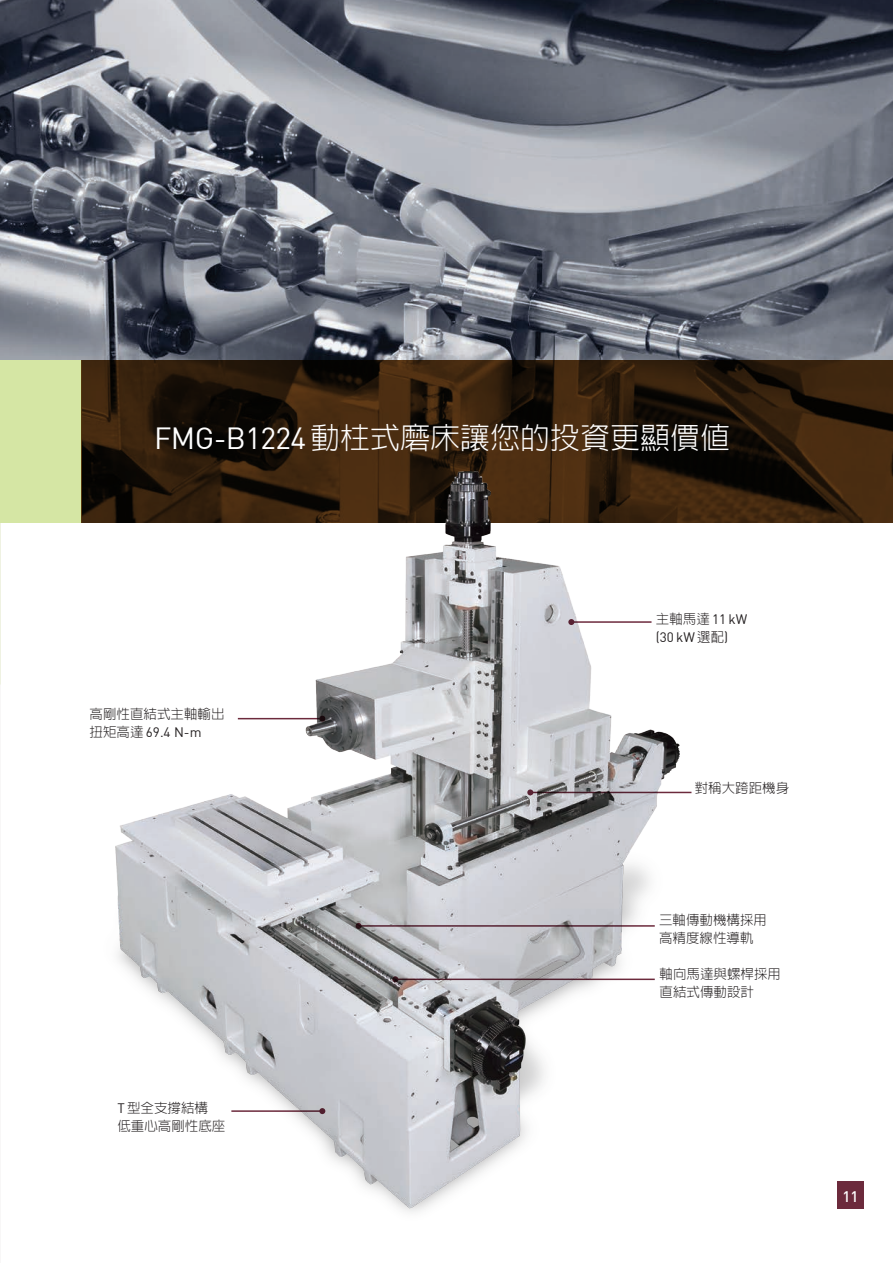
<style>
.page{position:relative;width:893px;height:1263px;background:#fff}
.page>*{position:absolute;margin:0;border:0;box-sizing:border-box;transform-origin:0 0}
.t1{font:300 30px "AR Hei B5";color:#fff}
.t2{font:500 15px "DIN";color:#fff}
.t3{font:300 13.5px/18px "AR Hei B5";color:#231f20}
.t4{font:13.5px "DIN";color:#231f20}
.s1{font-family:"DIN";font-weight:400}
.s2{font-family:"AR Hei B5";font-weight:300}
</style>
<div class="page">
<img style="left:0;top:0;width:893px;height:361px">
<div style="left:0;top:361px;width:81px;height:162px;background:#d5e6a4"></div>
<svg style="left:81px;top:361px;width:812px;height:162px;background:#2d1c0b"></svg>
<div style="left:837px;top:1182px;width:26px;height:27px;background:#6c2a3c"></div>
<img style="left:101px;top:471px;width:578px;height:741px">
<hr style="left:571px;top:621px;width:80px;height:2px;background:#6c2a3c">
<svg style="left:568px;top:619px;width:6px;height:6px"></svg>
<hr style="left:530px;top:792px;width:161px;height:1px;background:#6c2a3c">
<svg style="left:527px;top:789px;width:6px;height:6px"></svg>
<hr style="left:359px;top:925px;width:296px;height:2px;background:#6c2a3c">
<svg style="left:356px;top:923px;width:6px;height:6px"></svg>
<hr style="left:395px;top:978px;width:260px;height:2px;background:#6c2a3c">
<svg style="left:392px;top:976px;width:6px;height:6px"></svg>
<hr style="left:231px;top:1110px;width:91px;height:2px;background:#6c2a3c">
<svg style="left:319px;top:1108px;width:6px;height:6px"></svg>
<hr style="left:238px;top:718px;width:84px;height:1px;background:#6c2a3c">
<svg style="left:319px;top:716px;width:6px;height:6px"></svg>
<h1 class="t1" style="left:154px;top:422px;width:577px"><span class="s1">FMG-B1224</span> 動柱式磨床讓您的投資更顯價值</h1>
<p class="t3" style="left:90px;top:705px;width:137px">高剛性直結式主軸輸出</p>
<p class="t4" style="left:90px;top:724px;width:113px"><span class="s2">扭矩高達</span> 69.4 N-m</p>
<p class="t3" style="left:117px;top:1099px;width:109px"><span class="s1">T</span> 型全支撐結構<br>低重心高剛性底座</p>
<p class="t3" style="left:656px;top:610px;width:93px">主軸馬達 <span class="s1">11 kW</span></p>
<p class="t4" style="left:656px;top:629px;width:74px">(30 kW <span class="s2">選配</span>)</p>
<p class="t3" style="left:695px;top:779px;width:96px">對稱大跨距機身</p>
<p class="t3" style="left:659px;top:911px;width:109px">三軸傳動機構採用高精度線性導軌</p>
<p class="t3" style="left:660px;top:964px;width:123px">軸向馬達與螺桿採用直結式傳動設計</p>
<p class="t2" style="left:842px;top:1186px;width:17px">11</p>
</div>
